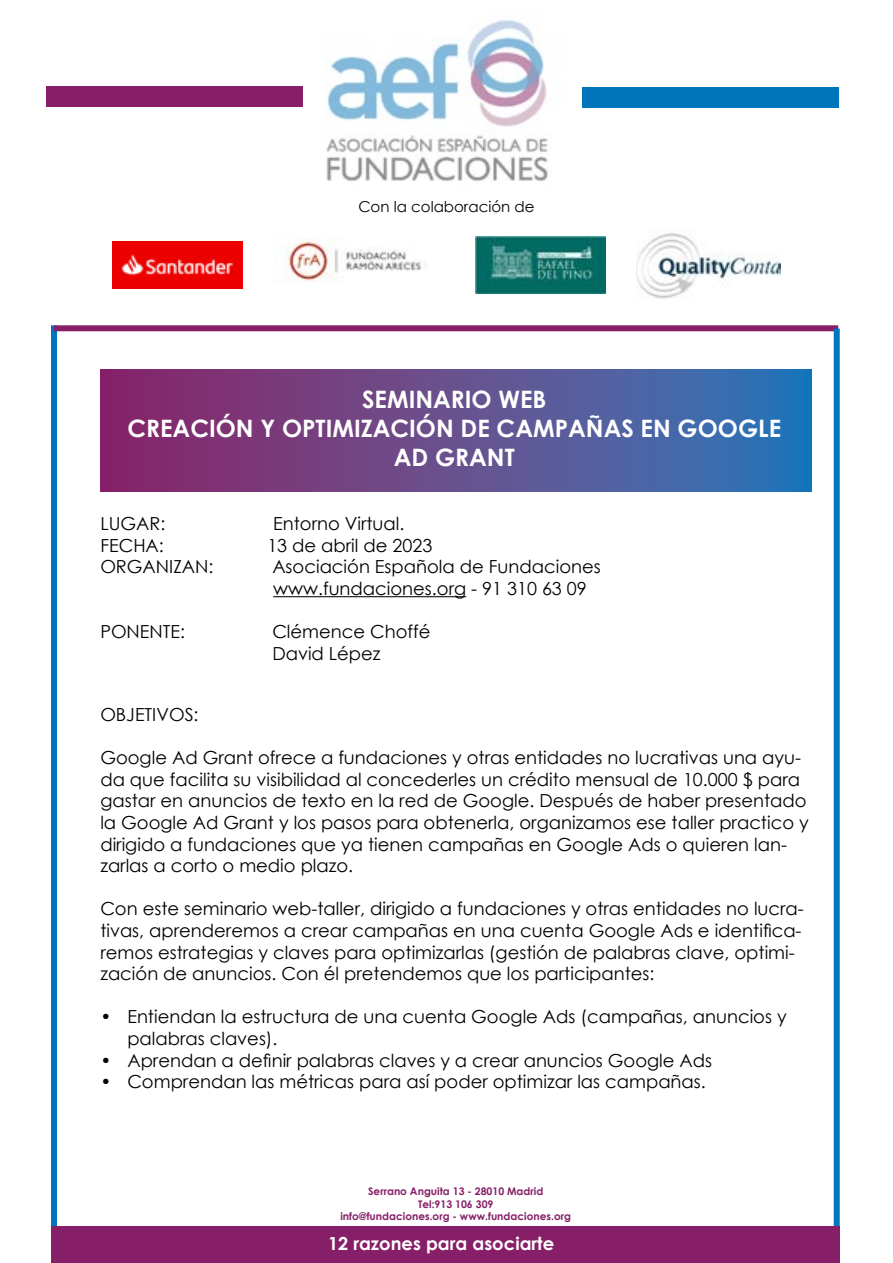
<style>
.page{position:relative;width:893px;height:1263px;background:#fff}
.page>*{position:absolute;margin:0;border:0;box-sizing:border-box;transform-origin:0 0}
.t1{font:700 24px/28.8px "Century Gothic";color:#fff;text-align:center}
.t2{font:18px/21.6px "Century Gothic";color:#000}
.t3{font:700 18px "Century Gothic";color:#fff}
.t4{font:15px "Century Gothic";color:#000}
.t5{font:700 10.5px/12.6px "Century Gothic";color:#861f68;text-align:center}
</style>
<div class="page">
<svg style="left:100px;top:370px;width:711px;height:121px;background:#614e8f"></svg>
<div style="left:51px;top:325px;width:6px;height:907px;background:#0075bb"></div>
<hr style="left:273px;top:596px;width:193px;height:1px;background:#000">
<div style="left:54px;top:325px;width:784px;height:6px;background:#861f68"></div>
<div style="left:834px;top:329px;width:6px;height:903px;background:#0075bb"></div>
<img style="left:326px;top:19px;width:222px;height:162px">
<div style="left:47px;top:86px;width:256px;height:21px;background:#861f68"></div>
<div style="left:583px;top:87px;width:256px;height:21px;background:#0075bb"></div>
<div style="left:51px;top:1227px;width:789px;height:36px;background:#861f68"></div>
<img style="left:112px;top:241px;width:131px;height:47px">
<img style="left:285px;top:238px;width:140px;height:45px">
<img style="left:475px;top:236px;width:130px;height:58px">
<img style="left:637px;top:233px;width:144px;height:66px">
<p class="t4" style="left:358px;top:196px;width:178px">Con la colaboración de</p>
<h1 class="t1" style="left:127px;top:384px;width:655px">SEMINARIO WEB<br>CREACIÓN Y OPTIMIZACIÓN DE CAMPAÑAS EN GOOGLE<br>AD GRANT</h1>
<p class="t2" style="left:100px;top:513px;width:67px">LUGAR:</p>
<p class="t2" style="left:273px;top:513px;width:133px">Entorno Virtual.</p>
<p class="t2" style="left:100px;top:534px;width:65px">FECHA:</p>
<p class="t2" style="left:267px;top:534px;width:167px">13 de abril de 2023</p>
<p class="t2" style="left:100px;top:556px;width:115px">ORGANIZAN:</p>
<p class="t2" style="left:272px;top:556px;width:330px">Asociación Española de Fundaciones www.fundaciones.org - 91 310 63 09</p>
<p class="t2" style="left:100px;top:621px;width:86px">PONENTE:</p>
<p class="t2" style="left:272px;top:621px;width:160px">Clémence Choffé<br>David Lépez</p>
<p class="t2" style="left:100px;top:703px;width:100px">OBJETIVOS:</p>
<p class="t2" style="left:100px;top:747px;width:710px">Google Ad Grant ofrece a fundaciones y otras entidades no lucrativas una ayu&shy;da que facilita su visibilidad al concederles un crédito mensual de 10.000 $ para gastar en anuncios de texto en la red de Google. Después de haber presentado la Google Ad Grant y los pasos para obtenerla, organizamos ese taller practico y dirigido a fundaciones que ya tienen campañas en Google Ads o quieren lan&shy;zarlas a corto o medio plazo.</p>
<p class="t2" style="left:100px;top:898px;width:705px">Con este seminario web-taller, dirigido a fundaciones y otras entidades no lucra&shy;tivas, aprenderemos a crear campañas en una cuenta Google Ads e identifica&shy;remos estrategias y claves para optimizarlas (gestión de palabras clave, optimi&shy;zación de anuncios. Con él pretendemos que los participantes:</p>
<p class="t2" style="left:127px;top:1006px;width:661px;text-indent:-27px">• Entiendan la estructura de una cuenta Google Ads (campañas, anuncios y palabras claves).</p>
<p class="t2" style="left:100px;top:1049px;width:613px">• Aprendan a definir palabras claves y a crear anuncios Google Ads</p>
<p class="t2" style="left:100px;top:1071px;width:607px">• Comprendan las métricas para así poder optimizar las campañas.</p>
<p class="t5" style="left:340px;top:1184px;width:232px">Serrano Anguita 13 - 28010 Madrid<br>Tel:913 106 309<br>info@fundaciones.org - www.fundaciones.org</p>
<p class="t3" style="left:328px;top:1230px;width:228px">12 razones para asociarte</p>
</div>
